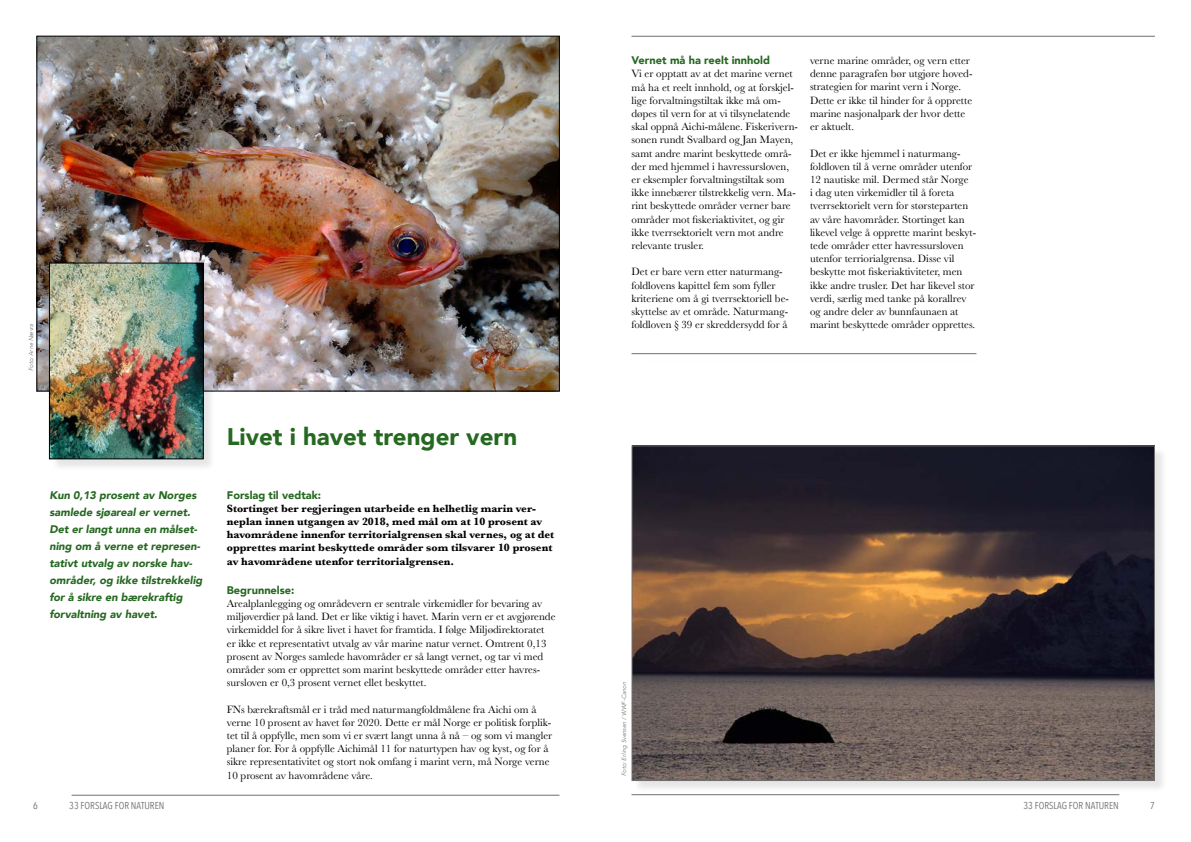
<style>
.page{position:relative;width:1191px;height:842px;background:#fff}
.page>*{position:absolute;margin:0;border:0;box-sizing:border-box;transform-origin:0 0}
.t1{font:900 24px "Avenir";color:#256820}
.t2{font:11px/13.2px "Baskerville";color:#000}
.t3{font:700 11px/13.2px "Baskerville";color:#000}
.t4{font:italic 900 11px/17px "Avenir";color:#256820}
.t5{font:900 11px "Avenir";color:#256820}
.t6{font:10px "Avenir Next Condensed";color:#706f6f}
.t7{font:italic 300 6px "Avenir";color:#706f6f}
</style>
<div class="page">
<hr style="left:72px;top:795px;width:487px;height:1px;background:#706f6f">
<hr style="left:631px;top:794px;width:488px;height:1px;background:#706f6f">
<hr style="left:631px;top:36px;width:524px;height:1px;background:#706f6f">
<img style="left:39px;top:38px;width:518px;height:351px">
<div style="left:51px;top:264px;width:165px;height:207px;background:#000;opacity:.1"></div>
<img style="left:51px;top:265px;width:150px;height:192px">
<div style="left:49px;top:263px;width:154px;height:196px;border:1px solid #000"></div>
<hr style="left:631px;top:353px;width:345px;height:1px;background:#706f6f">
<div style="left:633px;top:447px;width:534px;height:346px;background:#000;opacity:.1"></div>
<img style="left:634px;top:448px;width:518px;height:331px">
<p class="t7" style="left:27px;top:371px;width:49px;rotate:-90deg">Foto: Arne Nævra</p>
<p class="t4" style="left:49px;top:486px;width:154px">Kun 0,13 prosent av Norges samlede sjøareal er vernet.<br>Det er langt unna en målset&shy;ning om å verne et represen&shy;tativt utvalg av norske hav&shy;områder, og ikke tilstrekkelig for å sikre en bærekraftig forvaltning av havet.</p>
<h1 class="t1" style="left:227px;top:422px;width:292px">Livet i havet trenger vern</h1>
<p class="t5" style="left:227px;top:488px;width:96px">Forslag til vedtak:</p>
<p class="t3" style="left:227px;top:503px;width:329px">Stortinget ber regjeringen utarbeide en helhetlig marin ver&shy;neplan innen utgangen av 2018, med mål om at 10 prosent av havområdene innenfor territorialgrensen skal vernes, og at det opprettes marint beskyttede områder som tilsvarer 10 prosent av havområdene utenfor territorialgrensen.</p>
<p class="t5" style="left:227px;top:583px;width:69px">Begrunnelse:</p>
<p class="t2" style="left:227px;top:598px;width:330px">Arealplanlegging og områdevern er sentrale virkemidler for bevaring av miljøverdier på land. Det er like viktig i havet. Marin vern er et avgjørende virkemiddel for å sikre livet i havet for framtida. I følge Miljødirektoratet er ikke et representativt utvalg av vår marine natur vernet. Omtrent 0,13 prosent av Norges samlede havområder er så langt vernet, og tar vi med områder som er opprettet som marint beskyttede områder etter havres&shy;sursloven er 0,3 prosent vernet ellet beskyttet.</p>
<p class="t2" style="left:227px;top:704px;width:327px">FNs bærekraftsmål er i tråd med naturmangfoldmålene fra Aichi om å verne 10 prosent av havet før 2020. Dette er mål Norge er politisk forplik&shy;tet til å oppfylle, men som vi er svært langt unna å nå – og som vi mangler planer for. For å oppfylle Aichimål 11 for naturtypen hav og kyst, og for å sikre representativitet og stort nok omfang i marint vern, må Norge verne 10 prosent av havområdene våre.</p>
<p class="t5" style="left:631px;top:54px;width:140px">Vernet må ha reelt innhold</p>
<p class="t2" style="left:631px;top:68px;width:168px">Vi er opptatt av at det marine vernet må ha et reelt innhold, og at forskjel&shy;lige forvaltningstiltak ikke må om&shy;døpes til vern for at vi tilsynelatende skal oppnå Aichi-målene. Fiskerivern&shy;sonen rundt Svalbard og Jan Mayen, samt andre marint beskyttede områ&shy;der med hjemmel i havressursloven, er eksempler forvaltningstiltak som ikke innebærer tilstrekkelig vern. Ma&shy;rint beskyttede områder verner bare områder mot fiskeriaktivitet, og gir ikke tverrsektorielt vern mot andre relevante trusler.</p>
<p class="t2" style="left:631px;top:266px;width:159px">Det er bare vern etter naturmang&shy;foldlovens kapittel fem som fyller kriteriene om å gi tverrsektoriell be&shy;skyttelse av et område. Naturmang&shy;foldloven § 39 er skreddersydd for å</p>
<p class="t2" style="left:810px;top:55px;width:164px">verne marine områder, og vern etter denne paragrafen bør utgjøre hoved&shy;strategien for marint vern i Norge.<br>Dette er ikke til hinder for å opprette marine nasjonalpark der hvor dette er aktuelt.</p>
<p class="t2" style="left:810px;top:148px;width:168px">Det er ikke hjemmel i naturmang&shy;foldloven til å verne områder utenfor 12 nautiske mil. Dermed står Norge<br>i dag uten virkemidler til å foreta tverrsektorielt vern for størsteparten av våre havområder. Stortinget kan likevel velge å opprette marint beskyt&shy;tede områder etter havressursloven utenfor terriorialgrensa. Disse vil beskytte mot fiskeriaktiviteter, men ikke andre trusler. Det har likevel stor verdi, særlig med tanke på korallrev og andre deler av bunnfaunaen at marint beskyttede områder opprettes.</p>
<p class="t7" style="left:620px;top:776px;width:96px;rotate:-90deg">Foto: Erling Svensen / WWF-Canon</p>
<p class="t6" style="left:33px;top:800px;width:6px">6</p>
<p class="t6" style="left:69px;top:800px;width:97px">33 FORSLAG FOR NATUREN</p>
<p class="t6" style="left:1023px;top:800px;width:97px">33 FORSLAG FOR NATUREN</p>
<p class="t6" style="left:1150px;top:800px;width:6px">7</p>
</div>
